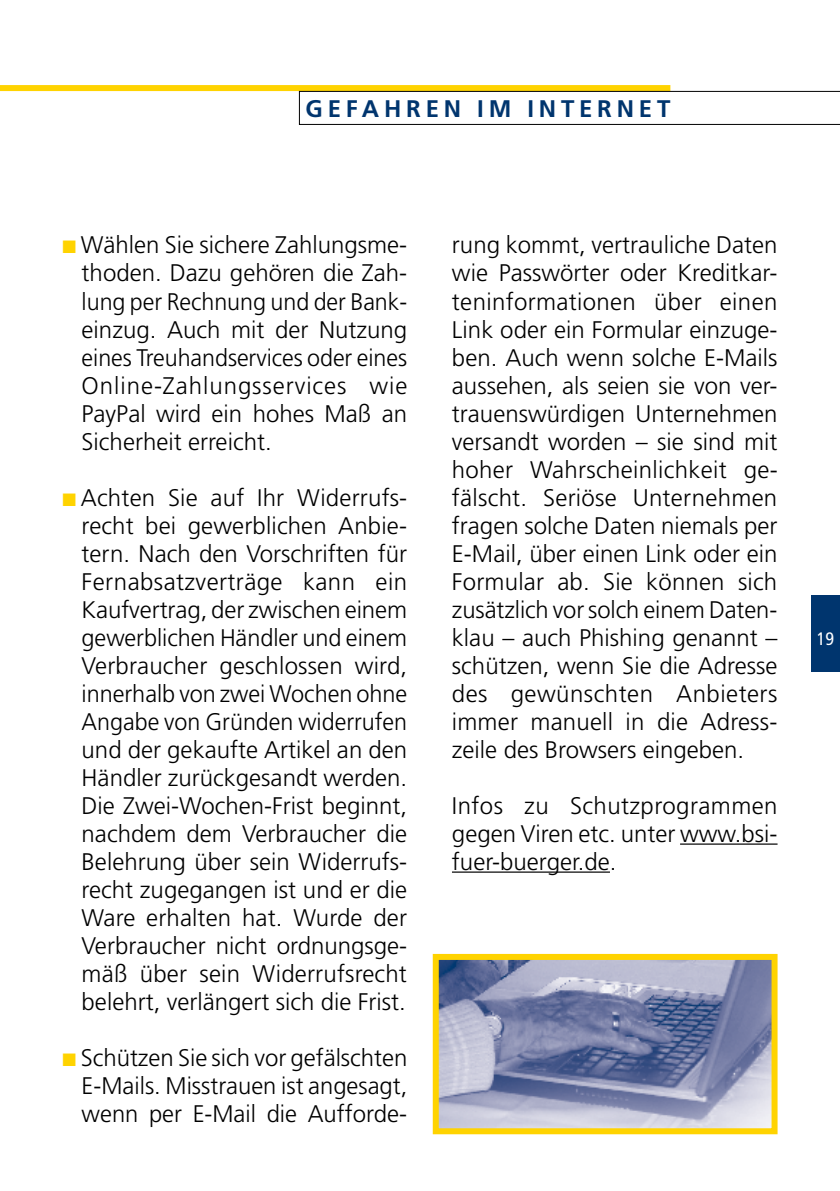
<style>
.page{position:relative;width:840px;height:1191px;background:#fff}
.page>*{position:absolute;margin:0;border:0;box-sizing:border-box;transform-origin:0 0}
.t1{font:300 24px/28px "Frutiger";color:#000;text-align:justify}
.t2{font:700 24px "Frutiger";letter-spacing:.2em;color:#00356e}
.t3{font:condensed 18px "Frutiger";color:#fff}
.s1{color:#ffd300}
.s2{font-weight:700;font-stretch:normal;font-size:24px}
</style>
<div class="page">
<div style="left:811px;top:595px;width:28px;height:77px;background:#00356e"></div>
<div style="left:0;top:85px;width:670px;height:6px;background:#ffd300"></div>
<svg style="left:299px;top:91px;width:540px;height:34px"></svg>
<hr style="left:679px;top:843px;width:98px;height:1px;background:#000">
<hr style="left:451px;top:871px;width:158px;height:1px;background:#000">
<img style="left:439px;top:961px;width:331px;height:166px">
<div style="left:432px;top:954px;width:345px;height:180px;border:6px solid #ffd300"></div>
<p class="t2" style="left:305px;top:94px;width:362px">G EFA HREN IM INT ERNET</p>
<p class="t1" style="left:82px;top:231px;width:327px;text-indent:-19px"><span class="s1">■</span> Wählen Sie sichere Zahlungsme&shy;thoden. Dazu gehören die Zah&shy;lung per Rechnung und der Bank&shy;einzug. Auch mit der Nutzung eines Treuhandservices oder eines Online-Zahlungsservices wie PayPal wird ein hohes Maß an Sicherheit erreicht.</p>
<p class="t1" style="left:82px;top:483px;width:327px;text-indent:-19px"><span class="s1">■</span> Achten Sie auf Ihr Widerrufs&shy;recht bei gewerblichen Anbie&shy;tern. Nach den Vorschriften für Fernabsatzverträge kann ein Kaufvertrag, der zwischen einem gewerblichen Händler und einem Verbraucher geschlossen wird, innerhalb von zwei Wochen ohne Angabe von Gründen widerrufen und der gekaufte Artikel an den Händler zurückgesandt werden.<br>Die Zwei-Wochen-Frist beginnt, nachdem dem Verbraucher die Belehrung über sein Widerrufs&shy;recht zugegangen ist und er die Ware erhalten hat. Wurde der Verbraucher nicht ordnungsge&shy;mäß über sein Widerrufsrecht belehrt, verlängert sich die Frist.</p>
<p class="t1" style="left:82px;top:1043px;width:327px;text-indent:-19px"><span class="s1">■</span> Schützen Sie sich vor gefälschten E-Mails. Misstrauen ist angesagt, wenn per E-Mail die Aufforde-</p>
<p class="t1" style="left:451px;top:231px;width:327px">rung kommt, vertrauliche Daten wie Passwörter oder Kreditkar&shy;teninformationen über einen Link oder ein Formular einzuge&shy;ben. Auch wenn solche E-Mails aussehen, als seien sie von ver&shy;trauenswürdigen Unternehmen versandt worden – sie sind mit hoher Wahrscheinlichkeit ge&shy;fälscht. Seriöse Unternehmen fragen solche Daten niemals per E-Mail, über einen Link oder ein Formular ab. Sie können sich zusätzlich vor solch einem Daten&shy;klau – auch Phishing genannt – schützen, wenn Sie die Adresse des gewünschten Anbieters immer manuell in die Adress&shy;zeile des Browsers eingeben.</p>
<p class="t1" style="left:451px;top:791px;width:327px">Infos zu Schutzprogrammen gegen Viren etc. unter www.bsi&shy;fuer-buerger.de.</p>
<p class="t3" style="left:816px;top:628px;width:20px"><span class="s2">4</span>1 9</p>
</div>
